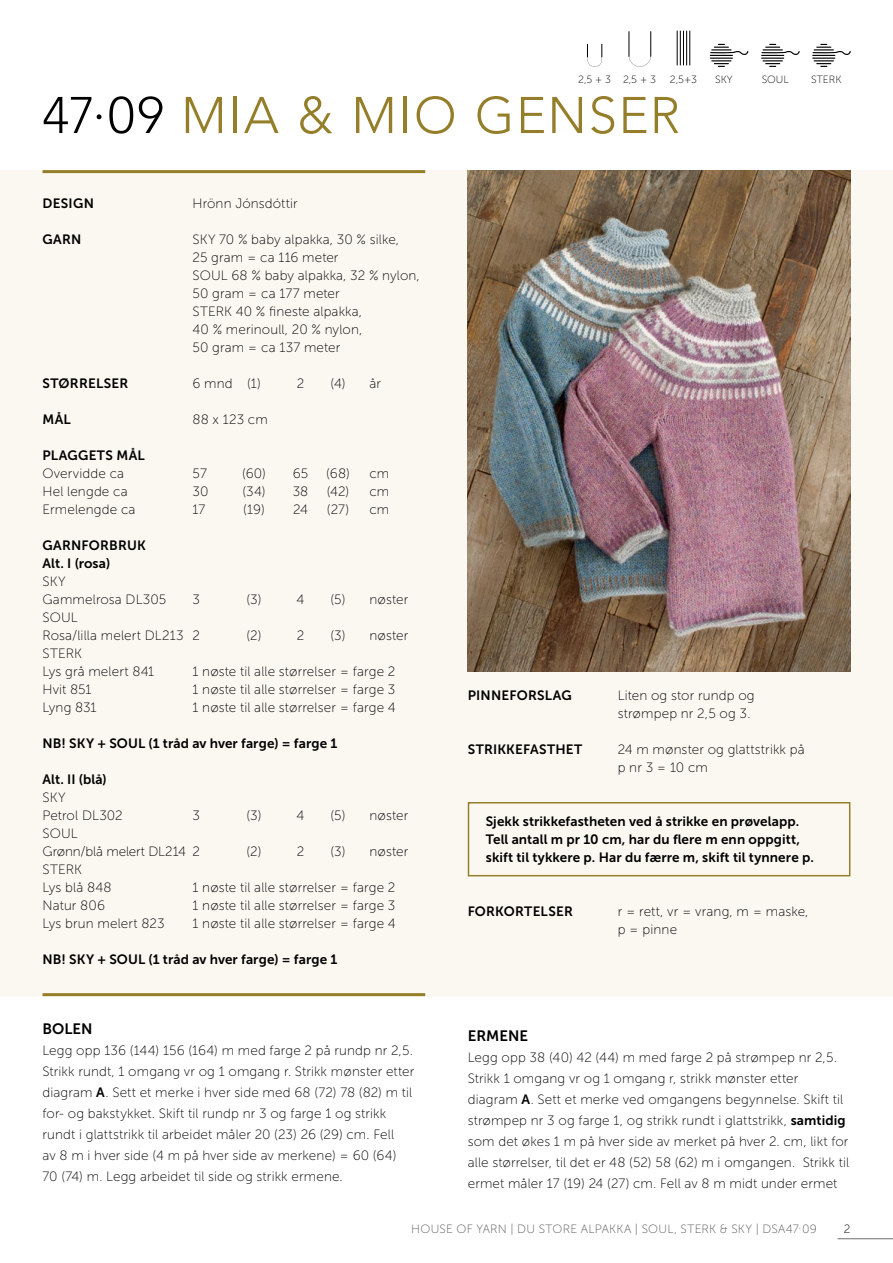
<style>
.page{position:relative;width:893px;height:1263px;background:#fff}
.page>*{position:absolute;margin:0;border:0;box-sizing:border-box;transform-origin:0 0}
.INNHOLD{font:300 51px "Avenir";letter-spacing:.03em;color:#957e2a}
.INNHOLD-_Opps{font:15px "Museo Sans 700";color:#000}
.INNHOLD-2{font:13.5px "Museo Sans 100";letter-spacing:.01em;color:#000}
.INNHOLD-_Opps-2{font:13.5px/21px "Museo Sans 100";letter-spacing:.01em;color:#000}
.INNHOLD-3{font:13.5px "Museo Sans 700";letter-spacing:.01em;color:#000}
.INNHOLD-4{font:13.5px "Museo Sans 100";letter-spacing:-.01em;color:#000}
.INNHOLD-5{font:13.5px "Museo Sans 700";letter-spacing:.03em;color:#000}
.t1{font:12px "Museo Sans 100";letter-spacing:.025em;color:#565655}
.INNHOLD-6{font:12px "Museo Sans 100";color:#000}
.t2{font:10.5px "Museo Sans 100";color:#000}
.s1{color:#000}
.s2{font-family:"Museo Sans 700"}
</style>
<div class="page">
<hr style="left:838px;top:1238px;width:55px;height:1px;background:#6e6e6e">
<div style="left:0;top:170px;width:893px;height:826px;background:#faf8f1"></div>
<div style="left:468px;top:802px;width:382px;height:74px;border:2px solid #957e2a"></div>
<hr style="left:43px;top:170px;width:382px;height:3px;background:#957e2a">
<hr style="left:43px;top:993px;width:382px;height:3px;background:#957e2a">
<img style="left:468px;top:170px;width:382px;height:502px">
<svg style="left:812px;top:44px;width:39px;height:23px"></svg>
<svg style="left:761px;top:44px;width:39px;height:23px"></svg>
<svg style="left:710px;top:44px;width:38px;height:23px"></svg>
<hr style="left:677px;top:31px;width:1px;height:34px;background:#000">
<hr style="left:680px;top:31px;width:1px;height:34px;background:#000">
<hr style="left:683px;top:31px;width:1px;height:34px;background:#000">
<hr style="left:686px;top:31px;width:1px;height:34px;background:#000">
<hr style="left:689px;top:31px;width:1px;height:34px;background:#000">
<svg style="left:628px;top:31px;width:23px;height:36px"></svg>
<svg style="left:587px;top:44px;width:15px;height:22px"></svg>
<p class="t2" style="left:578px;top:74px;width:34px">2,5 + 3</p>
<p class="t2" style="left:623px;top:74px;width:34px">2,5 + 3</p>
<p class="t2" style="left:670px;top:74px;width:29px">2,5+3</p>
<p class="t2" style="left:715px;top:74px;width:19px">SKY</p>
<p class="t2" style="left:762px;top:74px;width:29px">SOUL</p>
<p class="t2" style="left:811px;top:74px;width:32px">STERK</p>
<p class="INNHOLD" style="left:43px;top:85px;width:639px"><span class="s1">47∙09</span> MIA &amp; MIO GENSER</p>
<p class="INNHOLD-3" style="left:43px;top:196px;width:53px">DESIGN</p>
<p class="INNHOLD-2" style="left:193px;top:196px;width:107px">Hrönn Jónsdóttir</p>
<p class="INNHOLD-3" style="left:43px;top:232px;width:40px">GARN</p>
<p class="INNHOLD-2" style="left:193px;top:232px;width:208px">SKY 70 % baby alpakka, 30 % silke,</p>
<p class="INNHOLD-2" style="left:193px;top:250px;width:148px">25 gram = ca 116 meter</p>
<p class="INNHOLD-2" style="left:193px;top:268px;width:229px">SOUL 68 % baby alpakka, 32 % nylon,</p>
<p class="INNHOLD-2" style="left:193px;top:286px;width:149px">50 gram = ca 177 meter</p>
<p class="INNHOLD-2" style="left:193px;top:304px;width:171px">STERK 40 % fineste alpakka,</p>
<p class="INNHOLD-2" style="left:193px;top:322px;width:171px">40 % merinoull, 20 % nylon,</p>
<p class="INNHOLD-2" style="left:193px;top:340px;width:149px">50 gram = ca 137 meter</p>
<p class="INNHOLD-3" style="left:43px;top:376px;width:87px">STØRRELSER</p>
<p class="INNHOLD-2" style="left:193px;top:376px;width:70px">6 mnd (1)</p>
<p class="INNHOLD-2" style="left:297px;top:376px;width:9px">2</p>
<p class="INNHOLD-2" style="left:330px;top:376px;width:52px">(4) år</p>
<p class="INNHOLD-3" style="left:43px;top:412px;width:30px">MÅL</p>
<p class="INNHOLD-2" style="left:193px;top:412px;width:77px">88 x 123 cm</p>
<p class="INNHOLD-5" style="left:43px;top:448px;width:104px">PLAGGETS MÅL</p>
<p class="INNHOLD-2" style="left:43px;top:466px;width:83px">Overvidde ca</p>
<p class="INNHOLD-2" style="left:193px;top:466px;width:16px">57</p>
<p class="INNHOLD-2" style="left:242px;top:466px;width:68px">(60) 65</p>
<p class="INNHOLD-2" style="left:326px;top:466px;width:65px">(68) cm</p>
<p class="INNHOLD-2" style="left:43px;top:484px;width:87px">Hel lengde ca</p>
<p class="INNHOLD-2" style="left:193px;top:484px;width:17px">30</p>
<p class="INNHOLD-2" style="left:242px;top:484px;width:67px">(34) 38</p>
<p class="INNHOLD-2" style="left:327px;top:484px;width:64px">(42) cm</p>
<p class="INNHOLD-2" style="left:43px;top:502px;width:95px">Ermelengde ca</p>
<p class="INNHOLD-2" style="left:193px;top:502px;width:14px">17</p>
<p class="INNHOLD-2" style="left:243px;top:502px;width:66px">(19) 24</p>
<p class="INNHOLD-2" style="left:327px;top:502px;width:64px">(27) cm</p>
<p class="INNHOLD-3" style="left:43px;top:538px;width:105px">GARNFORBRUK</p>
<p class="INNHOLD-3" style="left:43px;top:556px;width:69px">Alt. I (rosa)</p>
<p class="INNHOLD-2" style="left:43px;top:574px;width:25px">SKY</p>
<p class="INNHOLD-2" style="left:43px;top:592px;width:125px">Gammelrosa DL305</p>
<p class="INNHOLD-2" style="left:193px;top:592px;width:9px">3</p>
<p class="INNHOLD-2" style="left:246px;top:592px;width:17px">(3)</p>
<p class="INNHOLD-2" style="left:297px;top:592px;width:9px">4</p>
<p class="INNHOLD-2" style="left:331px;top:592px;width:79px">(5) nøster</p>
<p class="INNHOLD-2" style="left:43px;top:610px;width:37px">SOUL</p>
<p class="INNHOLD-2" style="left:43px;top:628px;width:159px">Rosa/lilla melert DL213 2</p>
<p class="INNHOLD-2" style="left:247px;top:628px;width:16px">(2)</p>
<p class="INNHOLD-2" style="left:297px;top:628px;width:9px">2</p>
<p class="INNHOLD-2" style="left:330px;top:628px;width:79px">(3) nøster</p>
<p class="INNHOLD-2" style="left:43px;top:646px;width:41px">STERK</p>
<p class="INNHOLD-2" style="left:43px;top:664px;width:113px">Lys grå melert 841</p>
<p class="INNHOLD-2" style="left:193px;top:664px;width:204px">1 nøste til alle størrelser = farge 2</p>
<p class="INNHOLD-2" style="left:43px;top:682px;width:50px">Hvit 851</p>
<p class="INNHOLD-2" style="left:193px;top:682px;width:204px">1 nøste til alle størrelser = farge 3</p>
<p class="INNHOLD-2" style="left:43px;top:700px;width:56px">Lyng 831</p>
<p class="INNHOLD-2" style="left:193px;top:700px;width:205px">1 nøste til alle størrelser = farge 4</p>
<p class="INNHOLD-3" style="left:43px;top:736px;width:296px">NB! SKY + SOUL (1 tråd av hver farge) = farge 1</p>
<p class="INNHOLD-3" style="left:43px;top:772px;width:66px">Alt. II (blå)</p>
<p class="INNHOLD-2" style="left:43px;top:790px;width:25px">SKY</p>
<p class="INNHOLD-2" style="left:43px;top:808px;width:82px">Petrol DL302</p>
<p class="INNHOLD-2" style="left:193px;top:808px;width:9px">3</p>
<p class="INNHOLD-2" style="left:246px;top:808px;width:17px">(3)</p>
<p class="INNHOLD-2" style="left:297px;top:808px;width:9px">4</p>
<p class="INNHOLD-2" style="left:331px;top:808px;width:79px">(5) nøster</p>
<p class="INNHOLD-2" style="left:43px;top:826px;width:37px">SOUL</p>
<p class="INNHOLD-4" style="left:43px;top:844px;width:159px">Grønn/blå melert DL214 2</p>
<p class="INNHOLD-2" style="left:247px;top:844px;width:16px">(2)</p>
<p class="INNHOLD-2" style="left:297px;top:844px;width:9px">2</p>
<p class="INNHOLD-2" style="left:330px;top:844px;width:79px">(3) nøster</p>
<p class="INNHOLD-2" style="left:43px;top:862px;width:41px">STERK</p>
<p class="INNHOLD-2" style="left:43px;top:880px;width:71px">Lys blå 848</p>
<p class="INNHOLD-2" style="left:193px;top:880px;width:204px">1 nøste til alle størrelser = farge 2</p>
<p class="INNHOLD-2" style="left:43px;top:898px;width:64px">Natur 806</p>
<p class="INNHOLD-2" style="left:193px;top:898px;width:204px">1 nøste til alle størrelser = farge 3</p>
<p class="INNHOLD-2" style="left:43px;top:916px;width:124px">Lys brun melert 823</p>
<p class="INNHOLD-2" style="left:193px;top:916px;width:205px">1 nøste til alle størrelser = farge 4</p>
<p class="INNHOLD-3" style="left:43px;top:952px;width:296px">NB! SKY + SOUL (1 tråd av hver farge) = farge 1</p>
<p class="INNHOLD-_Opps" style="left:43px;top:1020px;width:52px">BOLEN</p>
<p class="INNHOLD-_Opps-2" style="left:43px;top:1040px;width:373px">Legg opp 136 (144) 156 (164) m med farge 2 på rundp nr 2,5.<br>Strikk rundt, 1 omgang vr og 1 omgang r. Strikk mønster etter diagram <span class="s2">A</span>. Sett et merke i hver side med 68 (72) 78 (82) m til for- og bakstykket. Skift til rundp nr 3 og farge 1 og strikk rundt i glattstrikk til arbeidet måler 20 (23) 26 (29) cm. Fell<br>av 8 m i hver side (4 m på hver side av merkene) = 60 (64)<br>70 (74) m. Legg arbeidet til side og strikk ermene.</p>
<p class="INNHOLD-3" style="left:468px;top:688px;width:105px">PINNEFORSLAG</p>
<p class="INNHOLD-2" style="left:618px;top:688px;width:138px">Liten og stor rundp og</p>
<p class="INNHOLD-2" style="left:618px;top:706px;width:134px">strømpep nr 2,5 og 3.</p>
<p class="INNHOLD-3" style="left:468px;top:742px;width:116px">STRIKKEFASTHET</p>
<p class="INNHOLD-2" style="left:618px;top:742px;width:188px">24 m mønster og glattstrikk på</p>
<p class="INNHOLD-2" style="left:618px;top:760px;width:92px">p nr 3 = 10 cm</p>
<p class="INNHOLD-3" style="left:486px;top:814px;width:315px">Sjekk strikkefastheten ved å strikke en prøvelapp.</p>
<p class="INNHOLD-3" style="left:486px;top:832px;width:316px">Tell antall m pr 10 cm, har du flere m enn oppgitt,</p>
<p class="INNHOLD-3" style="left:486px;top:850px;width:330px">skift til tykkere p. Har du færre m, skift til tynnere p.</p>
<p class="INNHOLD-3" style="left:468px;top:904px;width:107px">FORKORTELSER</p>
<p class="INNHOLD-2" style="left:618px;top:904px;width:192px">r = rett, vr = vrang, m = maske,</p>
<p class="INNHOLD-2" style="left:618px;top:922px;width:61px">p = pinne</p>
<p class="INNHOLD-_Opps" style="left:468px;top:1027px;width:62px">ERMENE</p>
<p class="INNHOLD-_Opps-2" style="left:468px;top:1047px;width:383px">Legg opp 38 (40) 42 (44) m med farge 2 på strømpep nr 2,5.<br>Strikk 1 omgang vr og 1 omgang r, strikk mønster etter diagram <span class="s2">A</span>. Sett et merke ved omgangens begynnelse. Skift til strømpep nr 3 og farge 1, og strikk rundt i glattstrikk, <span class="s2">samtidig </span>som det økes 1 m på hver side av merket på hver 2. cm, likt for alle størrelser, til det er 48 (52) 58 (62) m i omgangen. Strikk til ermet måler 17 (19) 24 (27) cm. Fell av 8 m midt under ermet</p>
<p class="t1" style="left:411px;top:1222px;width:407px">HOUSE OF YARN | DU STORE ALPAKKA | SOUL, STERK &amp; SKY | DSA47·09</p>
<p class="INNHOLD-6" style="left:844px;top:1222px;width:8px">2</p>
</div>
